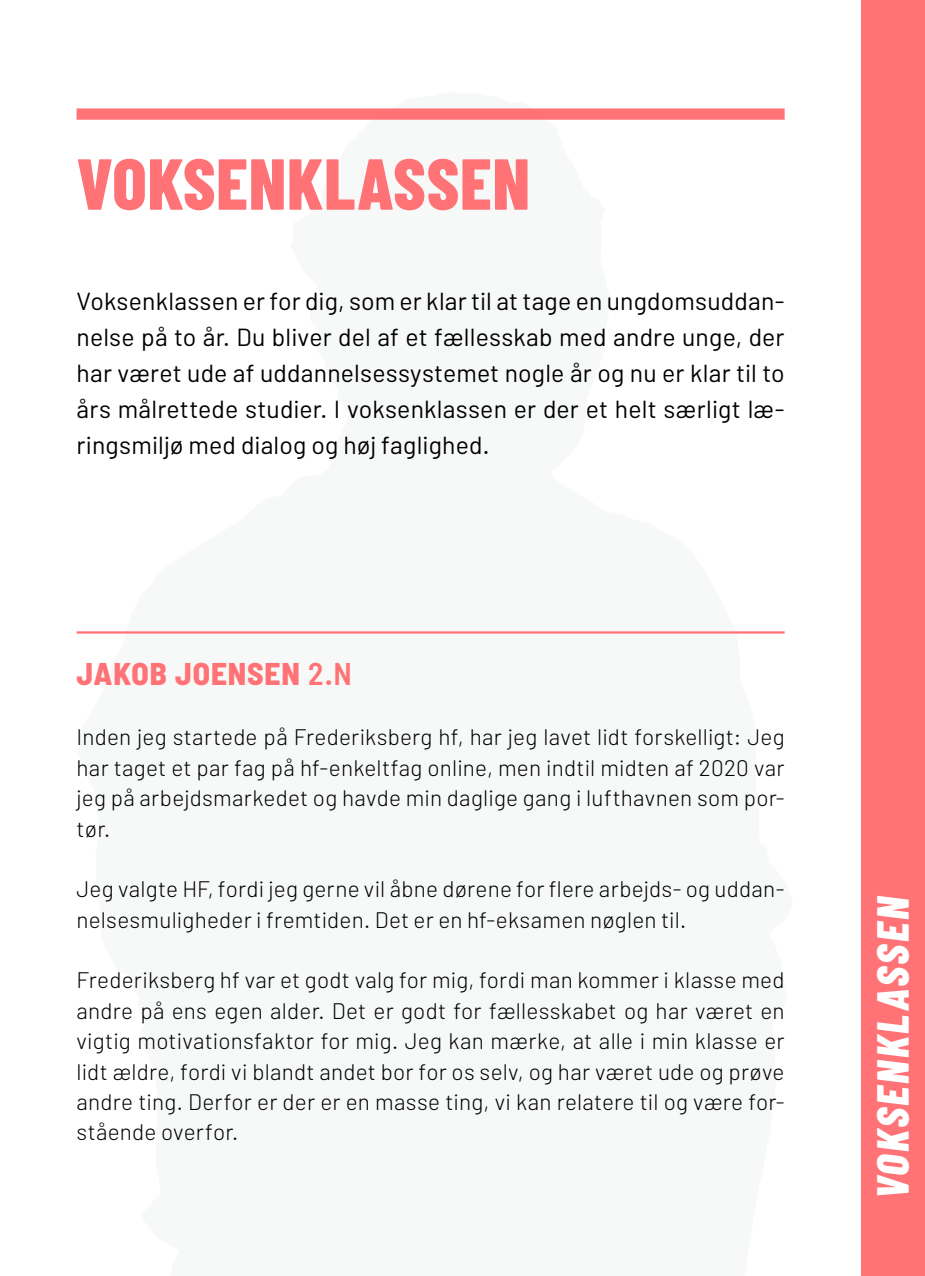
<style>
.page{position:relative;width:925px;height:1276px;background:#fff}
.page>*{position:absolute;margin:0;border:0;box-sizing:border-box;transform-origin:0 0}
.Rubrik{font:800 72px "Barlow Condensed";letter-spacing:.01em;color:#ff7276}
.Vertikale_bånd{font:italic 800 45px "Barlow Condensed";color:#fff}
.Navn{font:800 semi-condensed 31.5px "Barlow";letter-spacing:.025em;color:#ff7276}
.Manchet{font:24.75px/36px "Barlow";letter-spacing:.005em;color:#000;text-align:justify}
.Brød{font:300 22.5px/30.4px "Barlow";letter-spacing:.01em;color:#000;text-align:justify}
.s1{font-weight:600}
</style>
<div class="page">
<div style="left:861px;top:0;width:64px;height:1276px;background:#ff7276"></div>
<hr style="left:77px;top:631px;width:707px;height:2px;background:#ff7276">
<div style="left:77px;top:108px;width:707px;height:12px;background:#ff7276"></div>
<p class="Rubrik" style="left:77px;top:139px;width:455px">VOKSENKLASSEN</p>
<p class="Manchet" style="left:77px;top:282px;width:709px">Voksenklassen er for dig, som er klar til at tage en ungdomsuddan&shy;nelse på to år. Du bliver del af et fællesskab med andre unge, der har været ude af uddannelsessystemet nogle år og nu er klar til to års målrettede studier. I voksenklassen er der et helt særligt læ&shy;ringsmiljø med dialog og høj faglighed.</p>
<p class="Navn" style="left:77px;top:654px;width:277px">JAKOB JOENSEN <span class="s1">2.N</span></p>
<p class="Brød" style="left:77px;top:721px;width:709px">Inden jeg startede på Frederiksberg hf, har jeg lavet lidt forskelligt: Jeg har taget et par fag på hf-enkeltfag online, men indtil midten af 2020 var jeg på arbejdsmarkedet og havde min daglige gang i lufthavnen som por&shy;tør.</p>
<p class="Brød" style="left:77px;top:873px;width:709px">Jeg valgte HF, fordi jeg gerne vil åbne dørene for flere arbejds- og uddan&shy;nelsesmuligheder i fremtiden. Det er en hf-eksamen nøglen til.</p>
<p class="Brød" style="left:77px;top:964px;width:709px">Frederiksberg hf var et godt valg for mig, fordi man kommer i klasse med andre på ens egen alder. Det er godt for fællesskabet og har været en vigtig motivationsfaktor for mig. Jeg kan mærke, at alle i min klasse er lidt ældre, fordi vi blandt andet bor for os selv, og har været ude og prøve andre ting. Derfor er der er en masse ting, vi kan relatere til og være for&shy;stående overfor.</p>
<p class="Vertikale_bånd" style="left:865px;top:1199px;width:305px;rotate:-90deg">VOKSENKLASSEN</p>
</div>
